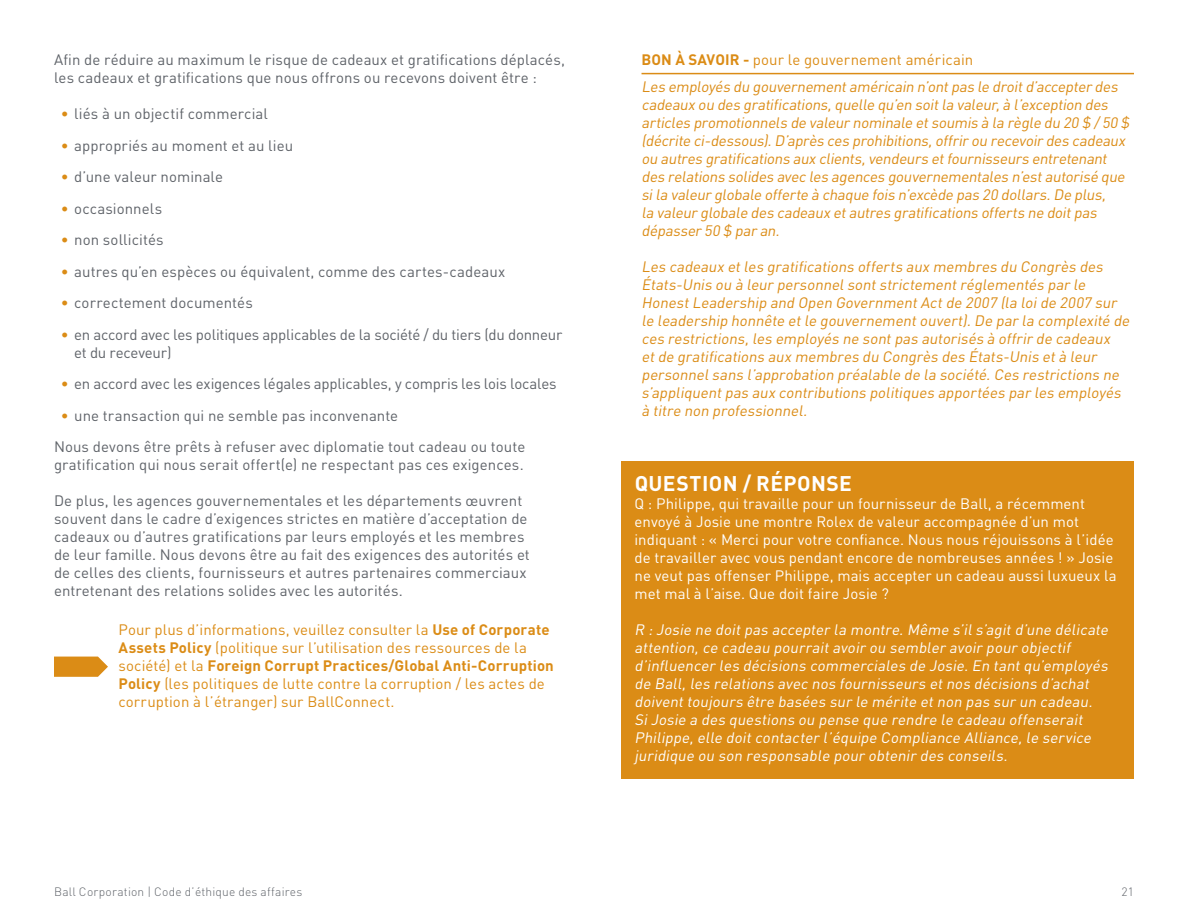
<style>
.page{position:relative;width:1188px;height:918px;background:#fff}
.page>*{position:absolute;margin:0;border:0;box-sizing:border-box;transform-origin:0 0}
.Call_Out_Header{font:700 21px "DIN Pro";letter-spacing:.02em;color:#fff}
.Body_Copy{font:italic 15px/18px "DIN Pro";color:#db8c16}
.Body_Copy-2{font:15px/18px "DIN Pro";letter-spacing:.005em;color:#5f6369}
.A_Copy{font:italic 15px/18px "DIN Pro";color:#fff}
.Call_Out_Copy{font:15px/18px "DIN Pro";letter-spacing:.005em;color:#fff}
.Body_Copy-3{font:15px/18px "DIN Pro";letter-spacing:.005em;color:#db8c16}
.Body_Bullets{font:15px "DIN Pro";letter-spacing:.005em;color:#5f6369}
.Body_Bullets-2{font:15px/18px "DIN Pro";letter-spacing:-.015em;color:#5f6369}
.t1{font:300 12px "DIN Pro";letter-spacing:.015em;color:#5f6369}
.s1{color:#db8c16}
.s2{font-weight:700}
</style>
<div class="page">
<div style="left:621px;top:461px;width:513px;height:318px;background:#db8c16"></div>
<svg style="left:54px;top:657px;width:54px;height:20px"></svg>
<hr style="left:642px;top:73px;width:492px;height:1px;background:#db8c16">
<p class="Body_Copy-2" style="left:54px;top:50px;width:513px">Afin de réduire au maximum le risque de cadeaux et gratifications déplacés, les cadeaux et gratifications que nous offrons ou recevons doivent être :</p>
<p class="Body_Bullets" style="left:61px;top:104px;width:209px"><span class="s1">•</span> liés à un objectif commercial</p>
<p class="Body_Bullets" style="left:61px;top:135px;width:234px"><span class="s1">•</span> appropriés au moment et au lieu</p>
<p class="Body_Bullets" style="left:61px;top:167px;width:164px"><span class="s1">•</span> d’une valeur nominale</p>
<p class="Body_Bullets" style="left:61px;top:198px;width:103px"><span class="s1">•</span> occasionnels</p>
<p class="Body_Bullets" style="left:61px;top:230px;width:104px"><span class="s1">•</span> non sollicités</p>
<p class="Body_Bullets" style="left:61px;top:261px;width:446px"><span class="s1">•</span> autres qu’en espèces ou équivalent, comme des cartes-cadeaux</p>
<p class="Body_Bullets" style="left:61px;top:293px;width:194px"><span class="s1">•</span> correctement documentés</p>
<p class="Body_Bullets-2" style="left:74px;top:325px;width:490px;text-indent:-14px"><span class="s1">•</span> en accord avec les politiques applicables de la société / du tiers (du donneur et du receveur)</p>
<p class="Body_Bullets-2" style="left:61px;top:374px;width:498px"><span class="s1">•</span> en accord avec les exigences légales applicables, y compris les lois locales</p>
<p class="Body_Bullets" style="left:61px;top:405px;width:339px"><span class="s1">•</span> une transaction qui ne semble pas inconvenante</p>
<p class="Body_Copy-2" style="left:54px;top:437px;width:473px">Nous devons être prêts à refuser avec diplomatie tout cadeau ou toute gratification qui nous serait offert(e) ne respectant pas ces exigences.</p>
<p class="Body_Copy-2" style="left:54px;top:491px;width:477px">De plus, les agences gouvernementales et les départements œuvrent souvent dans le cadre d’exigences strictes en matière d’acceptation de cadeaux ou d’autres gratifications par leurs employés et les membres de leur famille. Nous devons être au fait des exigences des autorités et de celles des clients, fournisseurs et autres partenaires commerciaux entretenant des relations solides avec les autorités.</p>
<p class="Body_Copy-3" style="left:118px;top:620px;width:437px">Pour plus d’informations, veuillez consulter la <span class="s2">Use of Corporate Assets Policy</span> (politique sur l’utilisation des ressources de la société) et la <span class="s2">Foreign Corrupt Practices/Global Anti-Corruption Policy</span> (les politiques de lutte contre la corruption / les actes de corruption à l’étranger) sur BallConnect.</p>
<p class="Body_Copy-3" style="left:642px;top:50px;width:333px"><span class="s2">BON À SAVOIR -</span> pour le gouvernement américain</p>
<p class="Body_Copy" style="left:642px;top:77px;width:493px">Les employés du gouvernementaméricain n’ontpas le droitd’accepterdes cadeaux ou des gratifications,quelle qu’en soitla valeur,à l’exception des articles promotionnels de valeurnominale etsoumis à la règle du 20 $ /50 $ (décrite ci-dessous).D’après ces prohibitions,offrirou recevoirdes cadeaux ou autres gratifications aux clients,vendeurs etfournisseurs entretenant des relations solides avec les agences gouvernementales n’estautorisé que sila valeurglobale offerte à chaque fois n’excède pas 20 dollars.De plus,<br>la valeurglobale des cadeaux etautres gratifications offerts ne doitpas dépasser50 $ paran.</p>
<p class="Body_Copy" style="left:642px;top:257px;width:492px">Les cadeaux etles gratifications offerts aux membres du Congrès des États-Unis ou à leur personnelsontstrictementréglementés par le HonestLeadership and Open GovernmentActde 2007 (la loide 2007 sur le leadership honnête etle gouvernementouvert).De par la complexité de ces restrictions,les employés ne sontpas autorisés à offrir de cadeaux etde gratifications aux membres du Congrès des États-Unis età leur personnelsans l’approbation préalable de la société.Ces restrictions ne s’appliquentpas aux contributions politiques apportées par les employés à titre non professionnel.</p>
<p class="Call_Out_Header" style="left:635px;top:465px;width:219px">QUESTION / RÉPONSE</p>
<p class="Call_Out_Copy" style="left:634px;top:494px;width:484px">Q : Philippe, qui travaille pour un fournisseur de Ball, a récemment envoyé à Josie une montre Rolex de valeur accompagnée d’un mot indiquant : « Merci pour votre confiance. Nous nous réjouissons à l’idée de travailler avec vous pendant encore de nombreuses années ! » Josie ne veut pas offenser Philippe, mais accepter un cadeau aussi luxueux la met mal à l’aise. Que doit faire Josie ?</p>
<p class="A_Copy" style="left:634px;top:620px;width:478px">R :Josie ne doitpas accepter la montre.Même s’ils’agitd’une délicate attention,ce cadeau pourraitavoir ou sembler avoir pour objectif d’influencer les décisions commerciales de Josie.En tantqu’employés de Ball,les relations avec nos fournisseurs etnos décisions d’achat doiventtoujours être basées sur le mérite etnon pas sur un cadeau.<br>SiJosie a des questions ou pense que rendre le cadeau offenserait Philippe,elle doitcontacter l’équipe Compliance Alliance,le service juridique ou son responsable pour obtenir des conseils.</p>
<p class="t1" style="left:54px;top:882px;width:250px">Ball Corporation | Code d’éthique des affaires</p>
<p class="t1" style="left:1122px;top:882px;width:14px">21</p>
</div>
